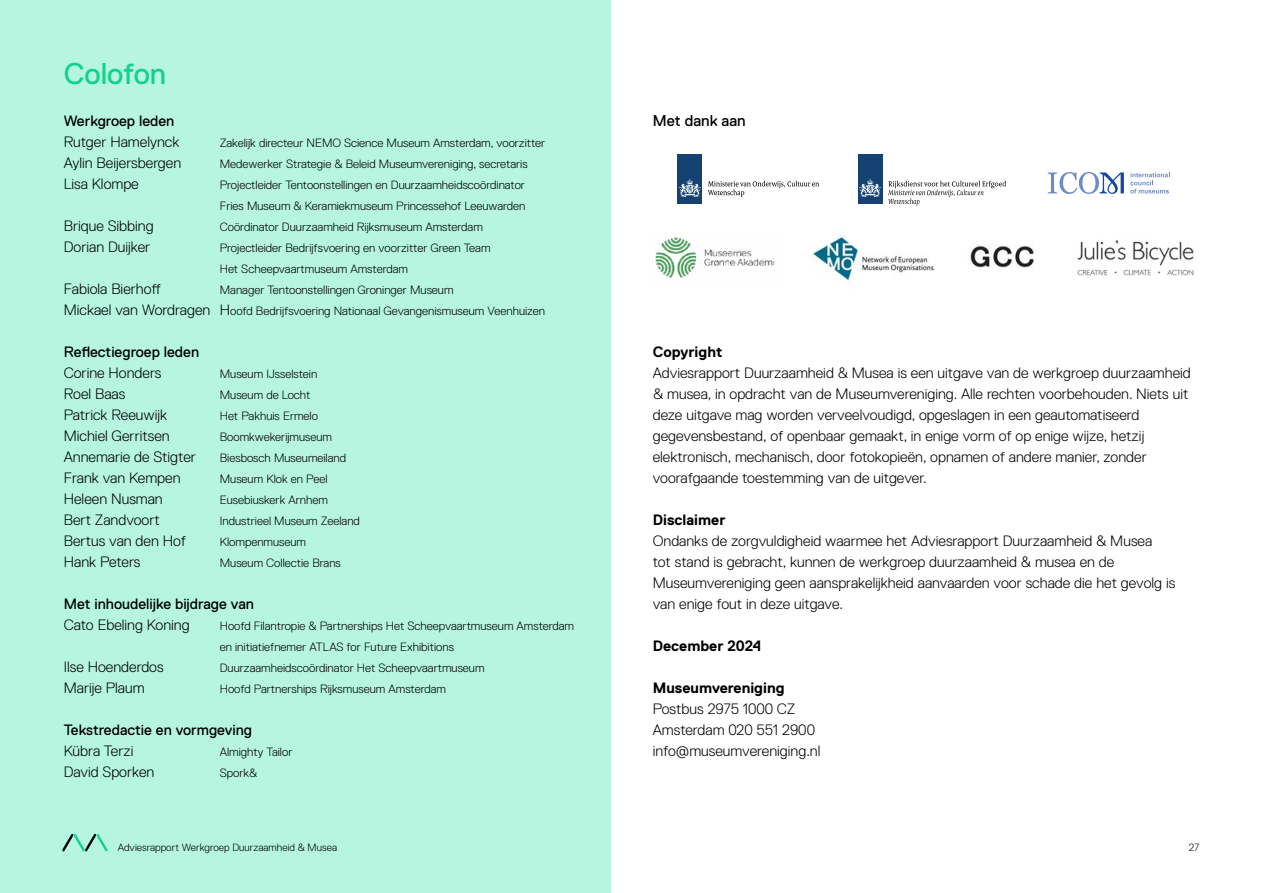
<style>
.page{position:relative;width:1263px;height:893px;background:#fff}
.page>*{position:absolute;margin:0;border:0;box-sizing:border-box;transform-origin:0 0}
.t1{font:30px "Replica Std";color:#10d18d}
.t2{font:15.75px "Replica Std";color:#000}
.t3{font:300 15px/21px "Replica Std";color:#000}
.t4{font:15px "Replica Std";color:#000}
.t5{font:700 15px "Replica Std";color:#000}
.t6{font:300 12px/21px "Replica Std";color:#000}
.t7{font:300 10.5px "Replica Std";color:#000}
.s1{font-size:15px}
</style>
<div class="page">
<div style="left:0;top:0;width:610px;height:893px;background:#b6f6e0"></div>
<svg style="left:63px;top:834px;width:44px;height:17px"></svg>
<img style="left:1077px;top:240px;width:117px;height:36px">
<div style="left:677px;top:154px;width:25px;height:50px;background:#154273"></div>
<svg style="left:679px;top:179px;width:22px;height:18px"></svg>
<svg style="left:708px;top:181px;width:111px;height:16px"></svg>
<div style="left:858px;top:154px;width:24px;height:50px;background:#154273"></div>
<svg style="left:859px;top:179px;width:22px;height:18px"></svg>
<svg style="left:888px;top:181px;width:118px;height:25px"></svg>
<svg style="left:1130px;top:173px;width:39px;height:21px"></svg>
<svg style="left:1048px;top:172px;width:76px;height:22px"></svg>
<img style="left:812px;top:235px;width:122px;height:48px">
<img style="left:970px;top:245px;width:65px;height:23px">
<img style="left:655px;top:237px;width:120px;height:41px">
<h1 class="t1" style="left:64px;top:57px;width:104px">Colofon</h1>
<p class="t4" style="left:64px;top:113px;width:112px">Werkgroep leden</p>
<p class="t3" style="left:64px;top:131px;width:117px">Rutger Hamelynck</p>
<p class="t6" style="left:220px;top:132px;width:327px">Zakelijk directeur NEMO Science Museum Amsterdam, voorzitter</p>
<p class="t3" style="left:64px;top:152px;width:119px">Aylin Beijersbergen</p>
<p class="t6" style="left:220px;top:153px;width:309px">Medewerker Strategie &amp; Beleid Museumvereniging, secretaris</p>
<p class="t3" style="left:64px;top:173px;width:76px">Lisa Klompe</p>
<p class="t6" style="left:220px;top:174px;width:307px">Projectleider Tentoonstellingen en Duurzaamheidscoördinator<br>Fries Museum &amp; Keramiekmuseum Princessehof Leeuwarden</p>
<p class="t3" style="left:64px;top:215px;width:91px">Brique Sibbing</p>
<p class="t6" style="left:220px;top:216px;width:265px">Coördinator Duurzaamheid Rijksmuseum Amsterdam</p>
<p class="t3" style="left:64px;top:236px;width:88px">Dorian Duijker</p>
<p class="t6" style="left:220px;top:237px;width:272px">Projectleider Bedrijfsvoering en voorzitter Green Team<br>Het Scheepvaartmuseum Amsterdam</p>
<p class="t3" style="left:64px;top:278px;width:99px">Fabiola Bierhoff</p>
<p class="t6" style="left:64px;top:279px;width:483px;text-indent:156px">Manager Tentoonstellingen Groninger Museum<br><span class="s1">Mickael van Wordragen H</span>oofd Bedrijfsvoering Nationaal Gevangenismuseum Veenhuizen</p>
<p class="t4" style="left:64px;top:344px;width:137px">Reflectiegroep leden</p>
<p class="t3" style="left:64px;top:362px;width:99px">Corine Honders</p>
<p class="t6" style="left:220px;top:363px;width:99px">Museum IJsselstein</p>
<p class="t3" style="left:64px;top:383px;width:63px">Roel Baas</p>
<p class="t6" style="left:220px;top:384px;width:92px">Museum de Locht</p>
<p class="t3" style="left:64px;top:404px;width:105px">Patrick Reeuwijk</p>
<p class="t6" style="left:220px;top:405px;width:100px">Het Pakhuis Ermelo</p>
<p class="t3" style="left:64px;top:425px;width:107px">Michiel Gerritsen</p>
<p class="t6" style="left:220px;top:426px;width:114px">Boomkwekerijmuseum</p>
<p class="t3" style="left:64px;top:446px;width:134px">Annemarie de Stigter</p>
<p class="t6" style="left:220px;top:447px;width:128px">Biesbosch Museumeiland</p>
<p class="t3" style="left:64px;top:467px;width:118px">Frank van Kempen</p>
<p class="t6" style="left:220px;top:468px;width:109px">Museum Klok en Peel</p>
<p class="t3" style="left:64px;top:488px;width:100px">Heleen Nusman</p>
<p class="t6" style="left:220px;top:489px;width:110px">Eusebiuskerk Arnhem</p>
<p class="t3" style="left:64px;top:509px;width:98px">Bert Zandvoort</p>
<p class="t6" style="left:220px;top:510px;width:142px">Industrieel Museum Zeeland</p>
<p class="t3" style="left:64px;top:530px;width:124px">Bertus van den Hof</p>
<p class="t6" style="left:220px;top:531px;width:88px">Klompenmuseum</p>
<p class="t3" style="left:64px;top:551px;width:78px">Hank Peters</p>
<p class="t6" style="left:220px;top:552px;width:123px">Museum Collectie Brans</p>
<p class="t4" style="left:64px;top:596px;width:192px">Met inhoudelijke bijdrage van</p>
<p class="t3" style="left:64px;top:614px;width:127px">Cato Ebeling Koning</p>
<p class="t6" style="left:220px;top:615px;width:356px">Hoofd Filantropie &amp; Partnerships Het Scheepvaartmuseum Amsterdam en initiatiefnemer ATLAS for Future Exhibitions</p>
<p class="t3" style="left:64px;top:656px;width:101px">Ilse Hoenderdos</p>
<p class="t6" style="left:220px;top:657px;width:266px">Duurzaamheidscoördinator Het Scheepvaartmuseum</p>
<p class="t3" style="left:64px;top:677px;width:82px">Marije Plaum</p>
<p class="t6" style="left:220px;top:678px;width:228px">Hoofd Partnerships Rijksmuseum Amsterdam</p>
<p class="t4" style="left:64px;top:722px;width:190px">Tekstredactie en vormgeving</p>
<p class="t3" style="left:64px;top:740px;width:71px">Kübra Terzi</p>
<p class="t6" style="left:220px;top:741px;width:74px">Almighty Tailor</p>
<p class="t3" style="left:64px;top:761px;width:92px">David Sporken</p>
<p class="t6" style="left:220px;top:762px;width:39px">Spork&amp;</p>
<p class="t2" style="left:653px;top:112px;width:94px">Met dank aan</p>
<p class="t5" style="left:653px;top:344px;width:71px">Copyright</p>
<p class="t3" style="left:653px;top:362px;width:540px">Adviesrapport Duurzaamheid &amp; Musea is een uitgave van de werkgroep duurzaamheid &amp; musea, in opdracht van de Museumvereniging. Alle rechten voorbehouden. Niets uit deze uitgave mag worden verveelvoudigd, opgeslagen in een geautomatiseerd gegevensbestand, of openbaar gemaakt, in enige vorm of op enige wijze, hetzij elektronisch, mechanisch, door fotokopieën, opnamen of andere manier, zonder voorafgaande toestemming van de uitgever.</p>
<p class="t5" style="left:653px;top:512px;width:74px">Disclaimer</p>
<p class="t3" style="left:653px;top:530px;width:524px">Ondanks de zorgvuldigheid waarmee het Adviesrapport Duurzaamheid &amp; Musea<br>tot stand is gebracht, kunnen de werkgroep duurzaamheid &amp; musea en de Museumvereniging geen aansprakelijkheid aanvaarden voor schade die het gevolg is van enige fout in deze uitgave.</p>
<p class="t5" style="left:653px;top:638px;width:110px">December 2024</p>
<p class="t5" style="left:653px;top:680px;width:133px">Museumvereniging</p>
<p class="t3" style="left:653px;top:698px;width:169px">Postbus 2975 1000 CZ<br>Amsterdam 020 551 2900 info@museumvereniging.nl</p>
<p class="t7" style="left:118px;top:842px;width:221px">Adviesrapport Werkgroep Duurzaamheid &amp; Musea</p>
<p class="t7" style="left:1189px;top:842px;width:12px">27</p>
</div>
